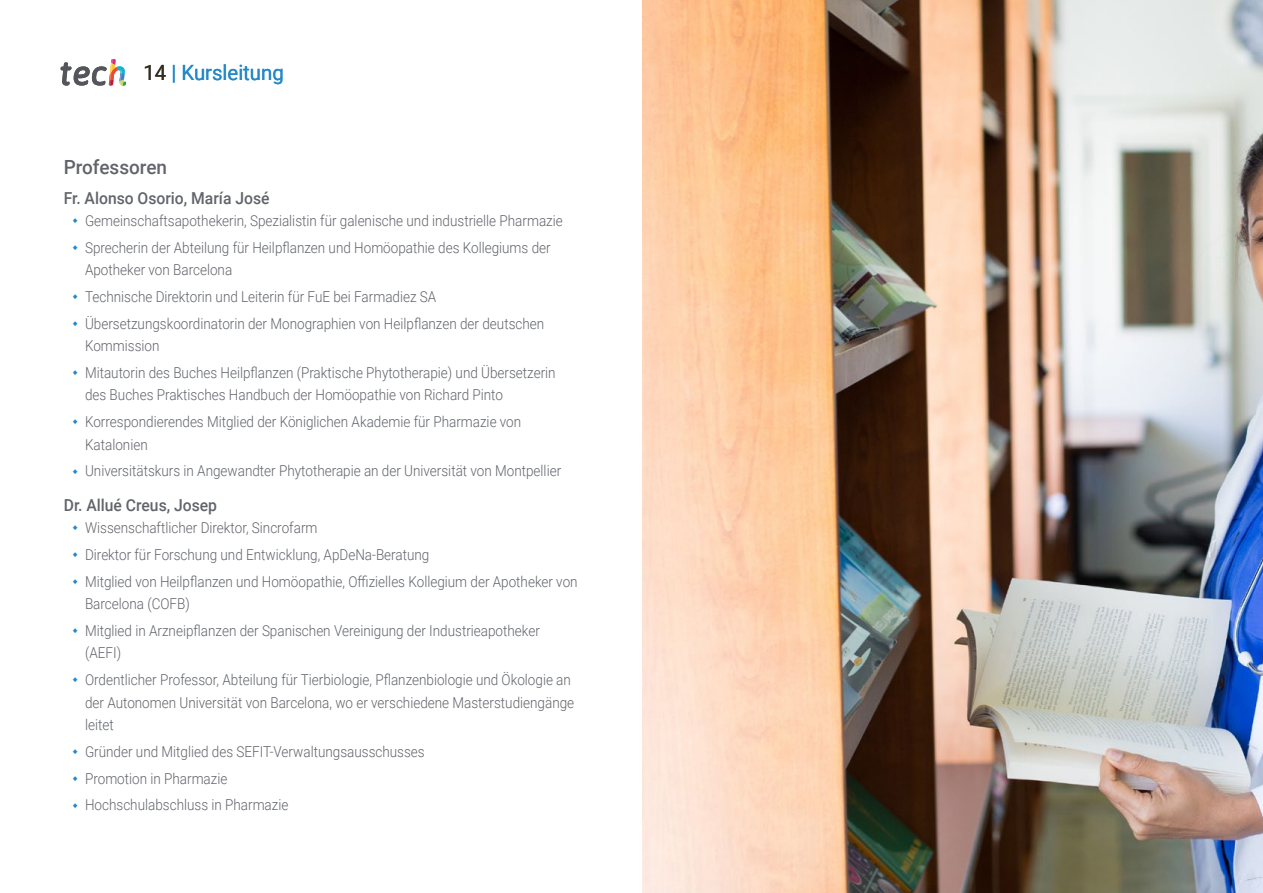
<style>
.page{position:relative;width:1263px;height:893px;background:#fff}
.page>*{position:absolute;margin:0;border:0;box-sizing:border-box;transform-origin:0 0}
.t1{font:21px "Roboto";color:#2488c9}
.t2{font:500 19.5px "Roboto";color:#61646a}
.t3{font:500 16.5px "Roboto";color:#61646a;scale:.95 1}
.t4{font:300 15px/26.7px "Roboto";color:#61646a;scale:.9 1}
.s1{color:#312e20}
</style>
<div class="page">
<img style="left:642px;top:0;width:621px;height:893px">
<svg style="left:61px;top:59px;width:65px;height:27px"></svg>
<h1 class="t1" style="left:144px;top:57px;width:142px"><span class="s1">14</span> | Kursleitung</h1>
<h2 class="t2" style="left:64px;top:154px;width:105px">Professoren</h2>
<p class="t3" style="left:64px;top:186px;width:218px">Fr. Alonso Osorio, María José</p>
<p class="t4" style="left:85px;top:207px;width:532px">Gemeinschaftsapothekerin, Spezialistin für galenische und industrielle Pharmazie<br>Sprecherin der Abteilung für Heilpflanzen und Homöopathie des Kollegiums der</p>
<p class="t4" style="left:85px;top:256px;width:512px">Apotheker von Barcelona<br>Technische Direktorin und Leiterin für FuE bei Farmadiez SA<br>Übersetzungskoordinatorin der Monographien von Heilpflanzen der deutschen</p>
<p class="t4" style="left:85px;top:332px;width:524px">Kommission<br>Mitautorin des Buches Heilpflanzen (Praktische Phytotherapie) und Übersetzerin</p>
<p class="t4" style="left:85px;top:381px;width:486px">des Buches Praktisches Handbuch der Homöopathie von Richard Pinto<br>Korrespondierendes Mitglied der Königlichen Akademie für Pharmazie von</p>
<p class="t4" style="left:85px;top:430px;width:531px">Katalonien<br>Universitätskurs in Angewandter Phytotherapie an der Universität von Montpellier</p>
<p class="t3" style="left:64px;top:493px;width:163px">Dr. Allué Creus, Josep</p>
<p class="t4" style="left:85px;top:514px;width:549px">Wissenschaftlicher Direktor, Sincrofarm<br>Direktor für Forschung und Entwicklung, ApDeNa-Beratung<br>Mitglied von Heilpflanzen und Homöopathie, Offizielles Kollegium der Apotheker von</p>
<p class="t4" style="left:85px;top:590px;width:507px">Barcelona (COFB)<br>Mitglied in Arzneipflanzen der Spanischen Vereinigung der Industrieapotheker</p>
<p class="t4" style="left:85px;top:639px;width:541px">(AEFI)<br>Ordentlicher Professor, Abteilung für Tierbiologie, Pflanzenbiologie und Ökologie an</p>
<p class="t4" style="left:85px;top:690px;width:545px;line-height:22.5px">der Autonomen Universität von Barcelona, wo er verschiedene Masterstudiengänge leitet</p>
<p class="t4" style="left:85px;top:738px;width:379px">Gründer und Mitglied des SEFIT-Verwaltungsausschusses<br>Promotion in Pharmazie<br>Hochschulabschluss in Pharmazie</p>
</div>
